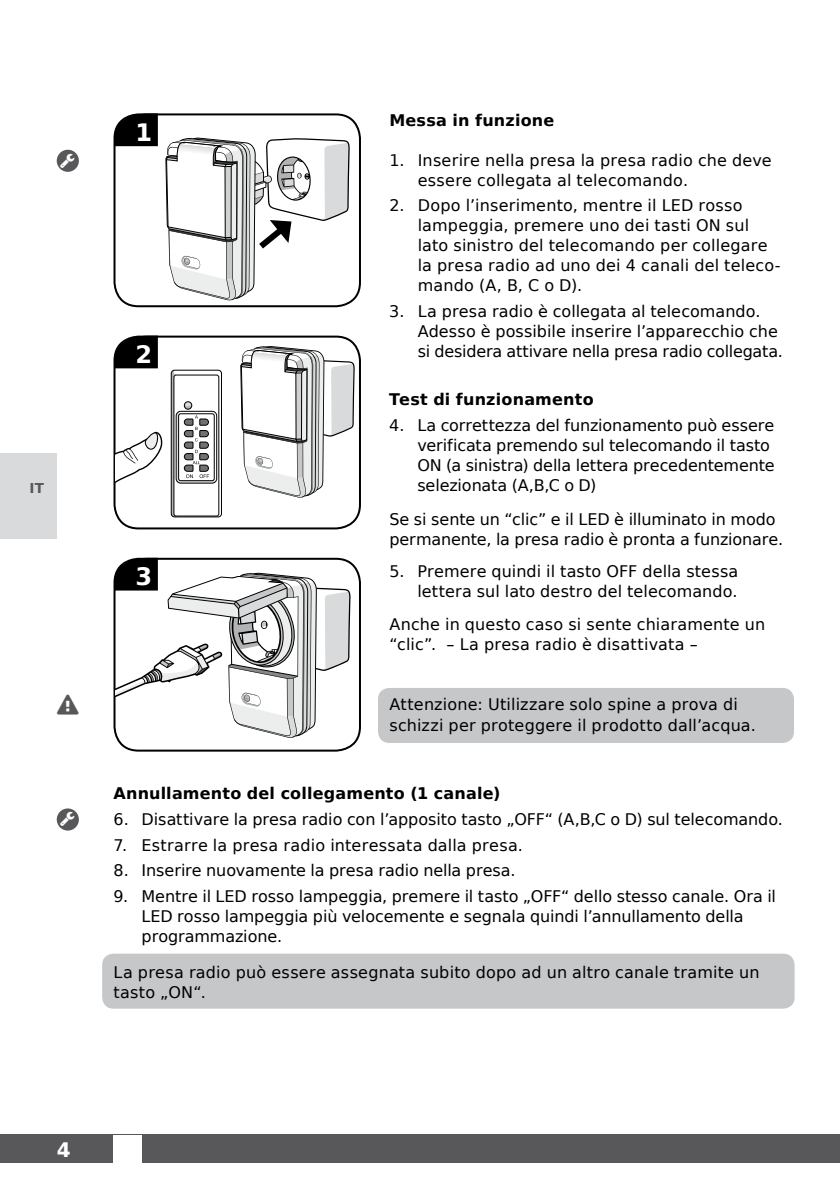
<style>
.page{position:relative;width:840px;height:1191px;background:#fff}
.page>*{position:absolute;margin:0;border:0;box-sizing:border-box;transform-origin:0 0}
.t1{font:700 24px "DejaVu Sans";color:#fff}
.t2{font:700 20px "DejaVu Sans";color:#fff}
.t3{font:16px/20px "DejaVu Sans";letter-spacing:.005em;color:#000}
.t4{font:700 16px "DejaVu Sans";letter-spacing:.01em;color:#000}
.t5{font:700 13.6px "DejaVu Sans";color:#58585a}
</style>
<div class="page">
<div style="left:0;top:1134px;width:839px;height:28px;background:#58585a"></div>
<div style="left:113px;top:1134px;width:29px;height:30px;background:#fff"></div>
<div style="left:378px;top:688px;width:415px;height:55px;background:#c6c7c8;border-radius:11px"></div>
<div style="left:102px;top:953px;width:692px;height:55px;background:#c6c7c8;border-radius:11px"></div>
<div style="left:57px;top:150px;width:22px;height:22px;background:#58585a;border-radius:50%"></div>
<div style="left:57px;top:808px;width:22px;height:22px;background:#58585a;border-radius:50%"></div>
<div style="left:0;top:454px;width:57px;height:85px;background:#d9dadb"></div>
<div style="left:113px;top:113px;width:248px;height:194px;border:2px solid #000;border-radius:24px"></div>
<svg style="left:113px;top:113px;width:45px;height:33px"></svg>
<svg style="left:165px;top:138px;width:184px;height:162px"></svg>
<div style="left:113px;top:335px;width:248px;height:194px;border:2px solid #000;border-radius:24px"></div>
<svg style="left:113px;top:335px;width:45px;height:33px"></svg>
<svg style="left:115px;top:431px;width:48px;height:58px"></svg>
<svg style="left:240px;top:346px;width:114px;height:152px"></svg>
<svg style="left:171px;top:370px;width:50px;height:147px"></svg>
<div style="left:171px;top:370px;width:51px;height:147px;border:1px solid #000;border-radius:3px"></div>
<div style="left:173px;top:375px;width:46px;height:141px;border:1px solid #000;border-radius:2px"></div>
<svg style="left:171px;top:370px;width:46px;height:147px"></svg>
<div style="left:184px;top:401px;width:8px;height:8px;border:1px solid #000;border-radius:50%"></div>
<div style="left:113px;top:558px;width:248px;height:193px;border:2px solid #000;border-radius:24px"></div>
<svg style="left:113px;top:558px;width:237px;height:180px"></svg>
<p class="t5" style="left:29px;top:477px;width:16px">IT</p>
<h1 class="t1" style="left:135px;top:112px;width:18px">1</h1>
<h1 class="t1" style="left:135px;top:334px;width:18px">2</h1>
<h1 class="t1" style="left:135px;top:556px;width:18px">3</h1>
<p class="t4" style="left:389px;top:107px;width:166px">Messa in funzione</p>
<p class="t3" style="left:417px;top:150px;width:355px;text-indent:-28px">1. Inserire nella presa la presa radio che deve essere collegata al telecomando.</p>
<p class="t3" style="left:417px;top:195px;width:364px;text-indent:-28px">2. Dopo l’inserimento, mentre il LED rosso lampeggia, premere uno dei tasti ON sul lato sinistro del telecomando per collegare la presa radio ad uno dei 4 canali del teleco‑ mando (A, B, C o D).</p>
<p class="t3" style="left:417px;top:301px;width:366px;text-indent:-28px">3. La presa radio è collegata al telecomando.<br>Adesso è possibile inserire l’apparecchio che si desidera attivare nella presa radio collegata.</p>
<p class="t4" style="left:389px;top:386px;width:206px">Test di funzionamento</p>
<p class="t3" style="left:417px;top:415px;width:359px;text-indent:-28px">4. La correttezza del funzionamento può essere verificata premendo sul telecomando il tasto ON (a sinistra) della lettera precedentemente selezionata (A,B,C o D)</p>
<p class="t3" style="left:389px;top:509px;width:395px">Se si sente un “clic” e il LED è illuminato in modo permanente, la presa radio è pronta a funzionare.</p>
<p class="t3" style="left:389px;top:561px;width:350px;text-align:right">5. Premere quindi il tasto OFF della stessa lettera sul lato destro del telecomando.</p>
<p class="t3" style="left:389px;top:614px;width:377px">Anche in questo caso si sente chiaramente un “clic”. – La presa radio è disattivata –</p>
<p class="t3" style="left:389px;top:694px;width:368px">Attenzione: Utilizzare solo spine a prova di schizzi per proteggere il prodotto dall’acqua.</p>
<p class="t4" style="left:113px;top:780px;width:388px">Annullamento del collegamento (1 canale)</p>
<p class="t3" style="left:113px;top:809px;width:670px">6. Disattivare la presa radio con l’apposito tasto „OFF“ (A,B,C o D) sul telecomando.</p>
<p class="t3" style="left:113px;top:834px;width:411px">7. Estrarre la presa radio interessata dalla presa.</p>
<p class="t3" style="left:113px;top:860px;width:403px">8. Inserire nuovamente la presa radio nella presa.</p>
<p class="t3" style="left:141px;top:886px;width:635px;text-indent:-28px">9. Mentre il LED rosso lampeggia, premere il tasto „OFF“ dello stesso canale. Ora il<br>LED rosso lampeggia più velocemente e segnala quindi l’annullamento della programmazione.</p>
<p class="t3" style="left:113px;top:961px;width:647px">La presa radio può essere assegnata subito dopo ad un altro canale tramite un tasto „ON“.</p>
<p class="t2" style="left:57px;top:1133px;width:15px">4</p>
</div>
